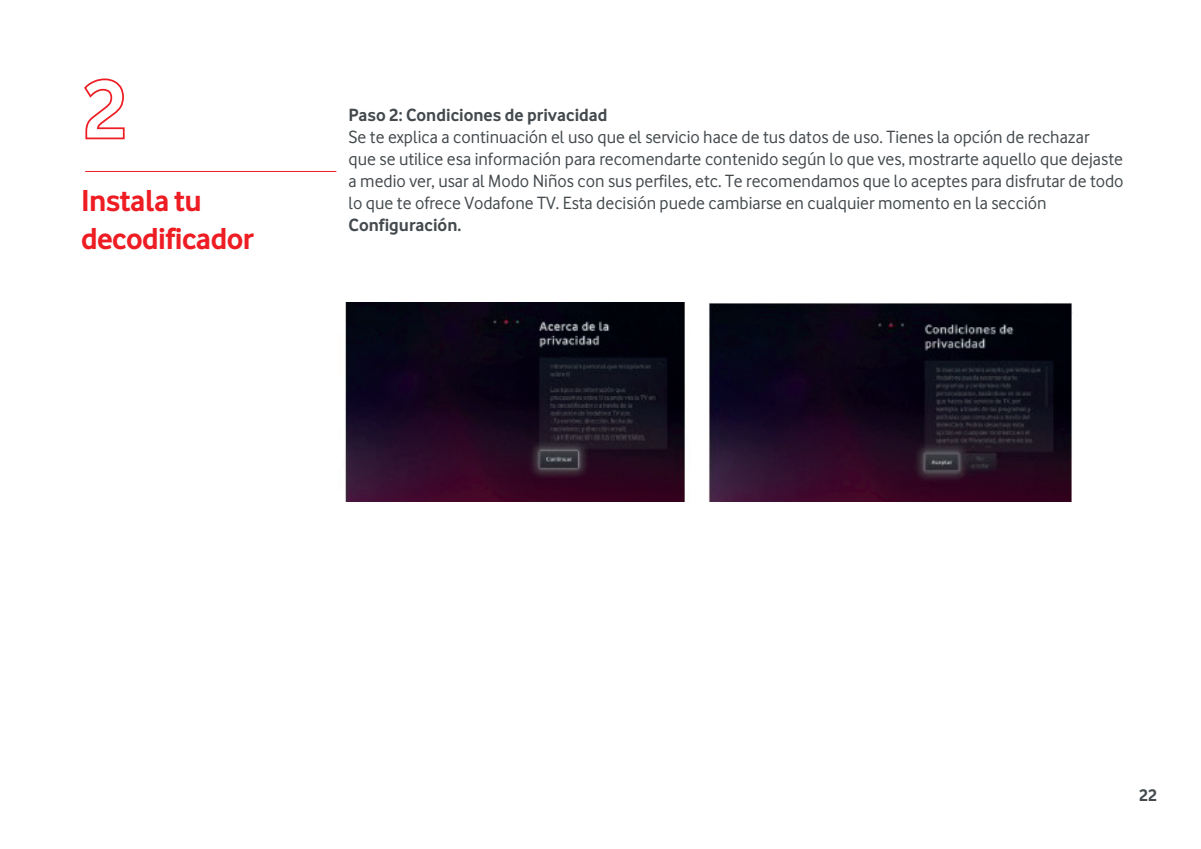
<style>
.page{position:relative;width:1201px;height:849px;background:#fff}
.page>*{position:absolute;margin:0;border:0;box-sizing:border-box;transform-origin:0 0}
.t1{font:700 31.5px/37.8px "Vodafone Rg";letter-spacing:-.02em;color:#ee1d23}
.t2{font:18.38px/22.1px "Vodafone Rg";color:#43494d}
.t3{font:700 18.38px "Vodafone Rg";color:#43494d}
.t4{font:700 17.5px "Vodafone Rg";color:#43494d}
</style>
<div class="page">
<svg style="left:84px;top:78px;width:41px;height:62px"></svg>
<hr style="left:85px;top:171px;width:251px;height:1px;background:#ee1d23">
<img style="left:345px;top:302px;width:340px;height:199px">
<img style="left:708px;top:302px;width:364px;height:199px">
<h1 class="t1" style="left:81px;top:181px;width:174px">Instala tu decodificador</h1>
<p class="t3" style="left:348px;top:104px;width:260px">Paso 2: Condiciones de privacidad</p>
<p class="t2" style="left:348px;top:125px;width:776px">Se te explica a continuación el uso que el servicio hace de tus datos de uso. Tienes la opción de rechazar<br>que se utilice esa información para recomendarte contenido según lo que ves, mostrarte aquello que dejaste a medio ver, usar al Modo Niños con sus perfiles, etc. Te recomendamos que lo aceptes para disfrutar de todo lo que te ofrece Vodafone TV. Esta decisión puede cambiarse en cualquier momento en la sección</p>
<p class="t3" style="left:348px;top:214px;width:114px">Configuración.</p>
<p class="t4" style="left:1139px;top:785px;width:19px">22</p>
</div>
